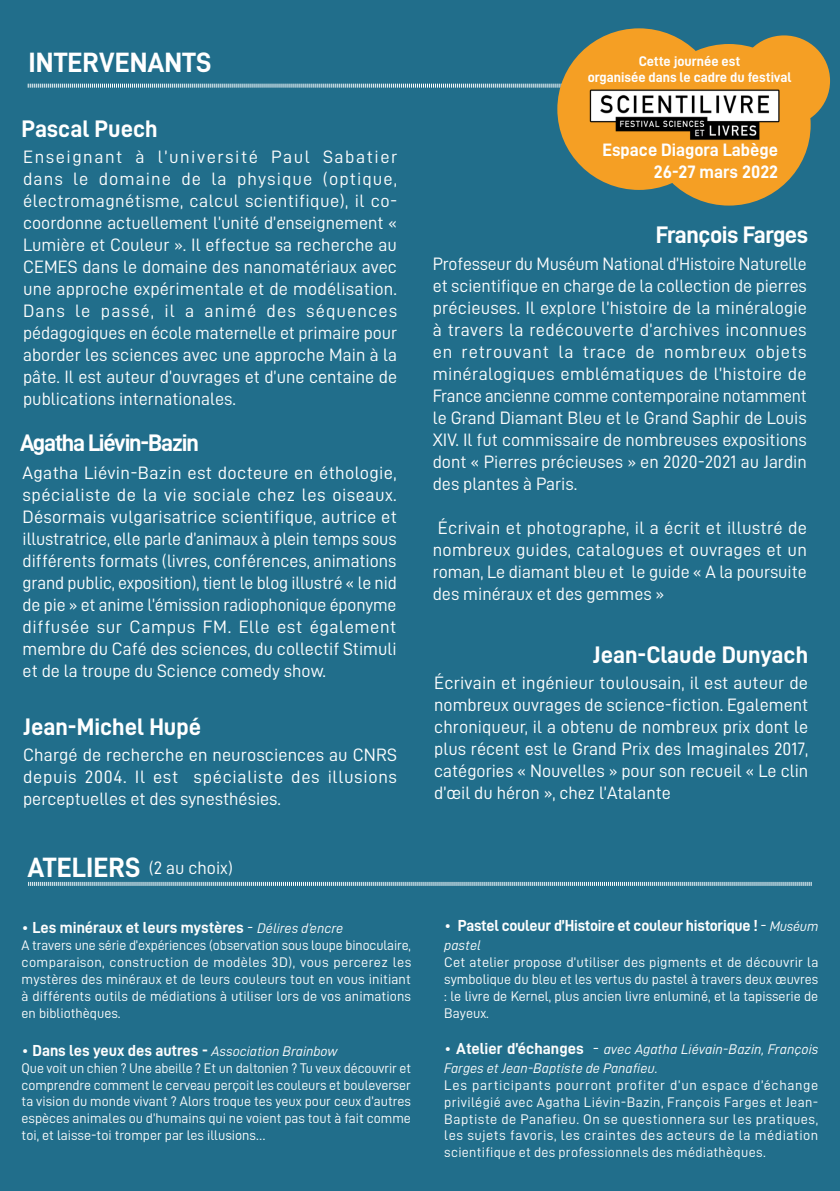
<style>
.page{position:relative;width:840px;height:1191px;background:#fff}
.page>*{position:absolute;margin:0;border:0;box-sizing:border-box;transform-origin:0 0}
.t1{font:28px "D DIN Bold";color:#fff}
.t2{font:24px "D DIN Bold";letter-spacing:-.01em;color:#fff}
.t3{font:24px "D DIN Bold";letter-spacing:-.05em;color:#fff}
.STANDARD_2{font:18px/22px "D DIN";color:#fdfdfd;text-align:justify}
.STANDARD_2-2{font:18px/22px "D DIN";color:#fff;text-align:justify}
.t4{font:18px "D DIN Bold";color:#fff}
.STANDARD_2-3{font:16px "D DIN Bold";letter-spacing:-.01em;color:#fdfdfd}
.STANDARD_2-4{font:14px/16.8px "D DIN";color:#fdfdfd;text-align:justify}
.STANDARD_2-5{font:14px/19.2px "D DIN Italic";color:#fdfdfd}
.t5{font:14px "D DIN Bold";color:#fff}
.s1{font-family:"D DIN"}
.s2{font-family:"D DIN Italic";font-size:14px}
.s3{font-family:"D DIN";font-size:16px}
.s4{font-family:"D DIN Bold";font-size:16px}
</style>
<div class="page">
<div style="left:0;top:0;width:839px;height:1191px;background:#216e8b"></div>
<svg style="left:27px;top:83px;width:534px;height:5px;background:#79a7b8"></svg>
<svg style="left:28px;top:881px;width:783px;height:5px"></svg>
<div style="left:737px;top:35px;width:92px;height:91px;background:#f59f24;border-radius:50%"></div>
<div style="left:647px;top:44px;width:163px;height:162px;background:#f59f24;border-radius:50%"></div>
<div style="left:557px;top:28px;width:163px;height:162px;background:#f59f24;border-radius:50%"></div>
<img style="left:589px;top:89px;width:191px;height:51px">
<p class="t1" style="left:29px;top:47px;width:184px">INTERVENANTS</p>
<p class="t2" style="left:22px;top:115px;width:138px">Pascal Puech</p>
<p class="STANDARD_2" style="left:23px;top:146px;width:375px">Enseignant à l’université Paul Sabatier dans le domaine de la physique (optique, électromagnétisme, calcul scientifique), il co&shy;coordonne actuellement l’unité d’enseignement « Lumière et Couleur ». Il effectue sa recherche au CEMES dans le domaine des nanomatériaux avec une approche expérimentale et de modélisation.<br>Dans le passé, il a animé des séquences pédagogiques en école maternelle et primaire pour aborder les sciences avec une approche Main à la pâte. Il est auteur d’ouvrages et d’une centaine de publications internationales.</p>
<p class="t3" style="left:20px;top:430px;width:180px">Agatha Liévin-Bazin</p>
<p class="STANDARD_2-2" style="left:23px;top:461px;width:375px">Agatha Liévin-Bazin est docteure en éthologie, spécialiste de la vie sociale chez les oiseaux.<br>Désormais vulgarisatrice scientifique, autrice et illustratrice, elle parle d’animaux à plein temps sous différents formats (livres, conférences, animations grand public, exposition), tient le blog illustré « le nid de pie » et anime l’émission radiophonique éponyme diffusée sur Campus FM. Elle est également membre du Café des sciences, du collectif Stimuli et de la troupe du Science comedy show.</p>
<p class="t2" style="left:23px;top:714px;width:179px">Jean-Michel Hupé</p>
<p class="STANDARD_2-2" style="left:23px;top:743px;width:375px">Chargé de recherche en neurosciences au CNRS depuis 2004. Il est spécialiste des illusions perceptuelles et des synesthésies.</p>
<p class="t1" style="left:28px;top:851px;width:114px">ATELIERS</p>
<p class="STANDARD_2" style="left:149px;top:856px;width:86px">(2 au choix)</p>
<p class="STANDARD_2-3" style="left:22px;top:919px;width:323px"><span class="s1">•</span> Les minéraux et leurs mystères <span class="s1">-</span> <span class="s2">Délires d’encre</span></p>
<p class="STANDARD_2-4" style="left:22px;top:936px;width:391px">A travers une série d’expériences (observation sous loupe binoculaire, comparaison, construction de modèles 3D), vous percerez les mystères des minéraux et de leurs couleurs tout en vous initiant à différents outils de médiations à utiliser lors de vos animations en bibliothèques.</p>
<p class="STANDARD_2-3" style="left:22px;top:1041px;width:317px"><span class="s1">•</span> Dans les yeux des autres - <span class="s2">Association Brainbow</span></p>
<p class="STANDARD_2-4" style="left:22px;top:1059px;width:391px">Que voit un chien ? Une abeille ? Et un daltonien ? Tu veux découvrir et comprendre comment le cerveau perçoit les couleurs et bouleverser ta vision du monde vivant ? Alors troque tes yeux pour ceux d’autres espèces animales ou d’humains qui ne voient pas tout à fait comme toi, et laisse-toi tromper par les illusions…</p>
<p class="t5" style="left:638px;top:53px;width:103px">Cette journée est</p>
<p class="t5" style="left:587px;top:69px;width:205px">organisée dans le cadre du festival</p>
<p class="t4" style="left:602px;top:140px;width:177px">Espace Diagora Labège</p>
<p class="t4" style="left:653px;top:162px;width:126px">26-27 mars 2022</p>
<p class="t2" style="left:655px;top:222px;width:154px">François Farges</p>
<p class="STANDARD_2" style="left:432px;top:252px;width:375px">Professeur du Muséum National d’Histoire Naturelle et scientifique en charge de la collection de pierres précieuses. Il explore l’histoire de la minéralogie à travers la redécouverte d’archives inconnues en retrouvant la trace de nombreux objets minéralogiques emblématiques de l’histoire de France ancienne comme contemporaine notamment le Grand Diamant Bleu et le Grand Saphir de Louis XIV. Il fut commissaire de nombreuses expositions dont « Pierres précieuses » en 2020-2021 au Jardin des plantes à Paris.</p>
<p class="STANDARD_2" style="left:432px;top:516px;width:375px">Écrivain et photographe, il a écrit et illustré de nombreux guides, catalogues et ouvrages et un roman, Le diamant bleu et le guide « A la poursuite des minéraux et des gemmes »</p>
<p class="t2" style="left:592px;top:641px;width:217px">Jean-Claude Dunyach</p>
<p class="STANDARD_2-2" style="left:434px;top:671px;width:375px">Écrivain et ingénieur toulousain, il est auteur de nombreux ouvrages de science-fiction. Egalement chroniqueur, il a obtenu de nombreux prix dont le plus récent est le Grand Prix des Imaginales 2017, catégories « Nouvelles » pour son recueil « Le clin d’œil du héron », chez l’Atalante</p>
<p class="STANDARD_2-3" style="left:444px;top:916px;width:375px"><span class="s1">•</span> Pastel couleur d’Histoire et couleur historique ! <span class="s1">-</span> <span class="s2">Muséum</span></p>
<p class="STANDARD_2-5" style="left:444px;top:935px;width:38px">pastel</p>
<p class="STANDARD_2-4" style="left:444px;top:953px;width:375px">Cet atelier propose d’utiliser des pigments et de découvrir la symbolique du bleu et les vertus du pastel à travers deux œuvres : le livre de Kernel, plus ancien livre enluminé, et la tapisserie de Bayeux.</p>
<p class="STANDARD_2-5" style="left:444px;top:1039px;width:375px"><span class="s3">•</span> <span class="s4">Atelier d’échanges</span> <span class="s3">-</span> avec Agatha Liévain-Bazin, François<br>Farges et Jean-Baptiste de Panafieu.</p>
<p class="STANDARD_2-4" style="left:444px;top:1076px;width:375px">Les participants pourront profiter d’un espace d’échange privilégié avec Agatha Liévin-Bazin, François Farges et Jean-Baptiste de Panafieu. On se questionnera sur les pratiques, les sujets favoris, les craintes des acteurs de la médiation scientifique et des professionnels des médiathèques.</p>
</div>
